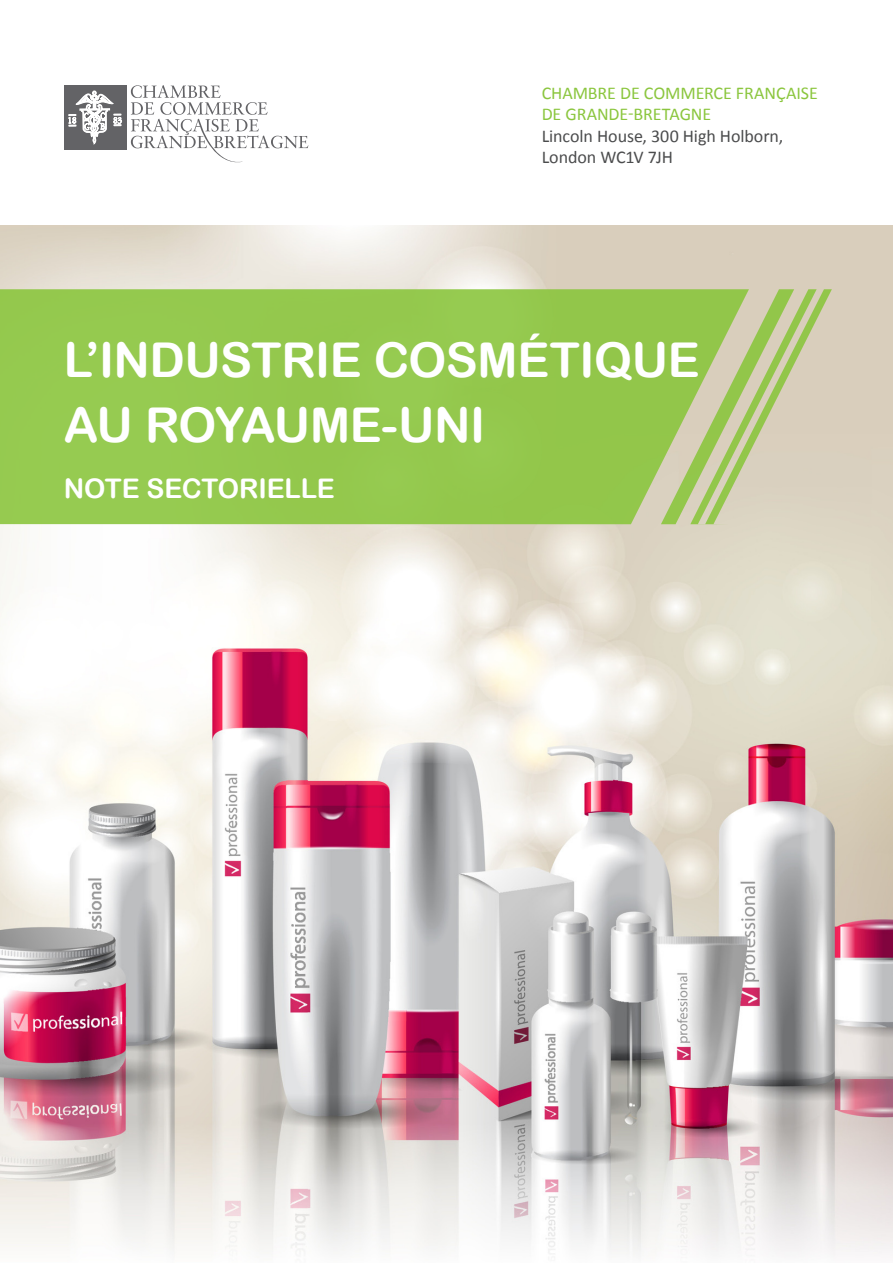
<style>
.page{position:relative;width:893px;height:1263px;background:#fff}
.page>*{position:absolute;margin:0;border:0;box-sizing:border-box;transform-origin:0 0}
.t1{font:48px/64.8px "Arial Rounded MT Bold";letter-spacing:-.01em;color:#fff}
.t2{font:27px "Arial Rounded MT Bold";letter-spacing:-.005em;color:#fff}
.t3{font:18px/21.6px "Calibri";letter-spacing:-.005em;color:#8bc63e}
.t4{font:18px/21.6px "Calibri";letter-spacing:-.01em;color:#4b4c4d}
</style>
<div class="page">
<img style="left:0;top:225px;width:893px;height:1030px">
<svg style="left:0;top:289px;width:832px;height:235px;background:#9cc95b"></svg>
<div style="left:64px;top:85px;width:62px;height:65px;background:#636366"></div>
<svg style="left:68px;top:90px;width:54px;height:55px"></svg>
<svg style="left:131px;top:85px;width:177px;height:78px"></svg>
<svg style="left:446px;top:1210px;width:2px;height:9px"></svg>
<p class="t3" style="left:542px;top:81px;width:278px">CHAMBRE DE COMMERCE FRANÇAISE<br>DE GRANDE-BRETAG NE</p>
<p class="t4" style="left:542px;top:124px;width:243px">LINCOLN HOUSE, 300 H IGH HOLBORN,<br>LONDON WC1V 7JH</p>
<p class="t1" style="left:64px;top:327px;width:637px">L’INDUSTRIE COSMéTIQUE<br>AU ROYAUME-UNI</p>
<p class="t2" style="left:64px;top:473px;width:273px">NOTE SECTORIELLE</p>
</div>
